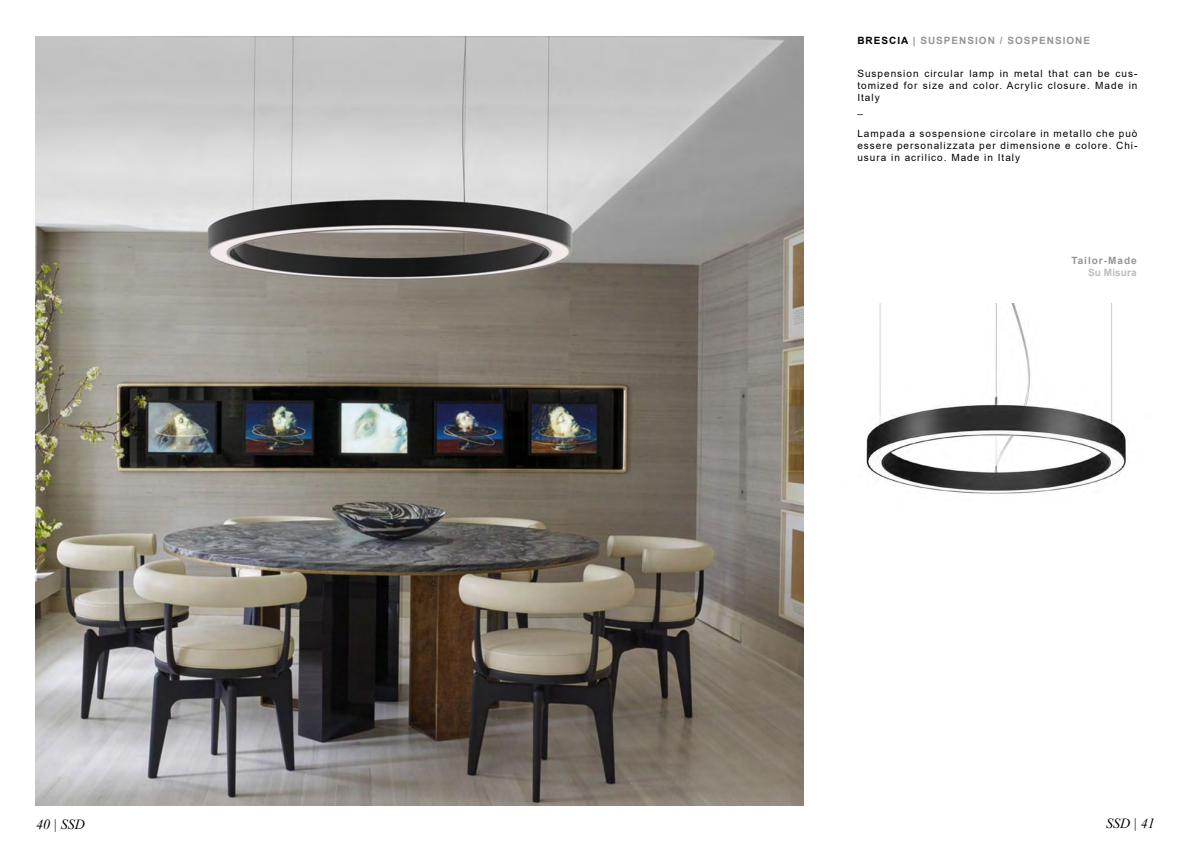
<style>
.page{position:relative;width:1191px;height:842px;background:#fff}
.page>*{position:absolute;margin:0;border:0;box-sizing:border-box;transform-origin:0 0}
.t1{font:italic 14px "Times New Roman";color:#000}
.t2{font:10px/12px "Arial";letter-spacing:.1em;color:#000}
.t3{font:700 10px "Arial";letter-spacing:.1em;color:#939598}
.t4{font:700 10px "Arial";letter-spacing:.01em;color:#bcbec0}
.s1{color:#000}
</style>
<div class="page">
<img style="left:36px;top:36px;width:768px;height:769px">
<img style="left:866px;top:303px;width:260px;height:191px">
<p class="t3" style="left:857px;top:33px;width:234px"><span class="s1">BRESCIA</span> | SUSPENSION / SOSPENSIONE</p>
<p class="t2" style="left:857px;top:67px;width:282px">Suspension circular lamp in metal that can be cus&shy;tomized for size and color. Acrylic closure. Made in<br>Italy<br>_</p>
<p class="t2" style="left:857px;top:127px;width:282px;text-align:justify">Lampada a sospensione circolare in metallo che può essere personalizzata per dimensione e colore. Chi&shy;usura in acrilico. Made in Italy</p>
<p class="t3" style="left:1071px;top:253px;width:67px">Tailor-Made</p>
<p class="t4" style="left:1088px;top:265px;width:50px">Su Misura</p>
<h1 class="t1" style="left:36px;top:814px;width:50px">40 | SSD</h1>
<h1 class="t1" style="left:1106px;top:813px;width:50px">SSD | 41</h1>
</div>
